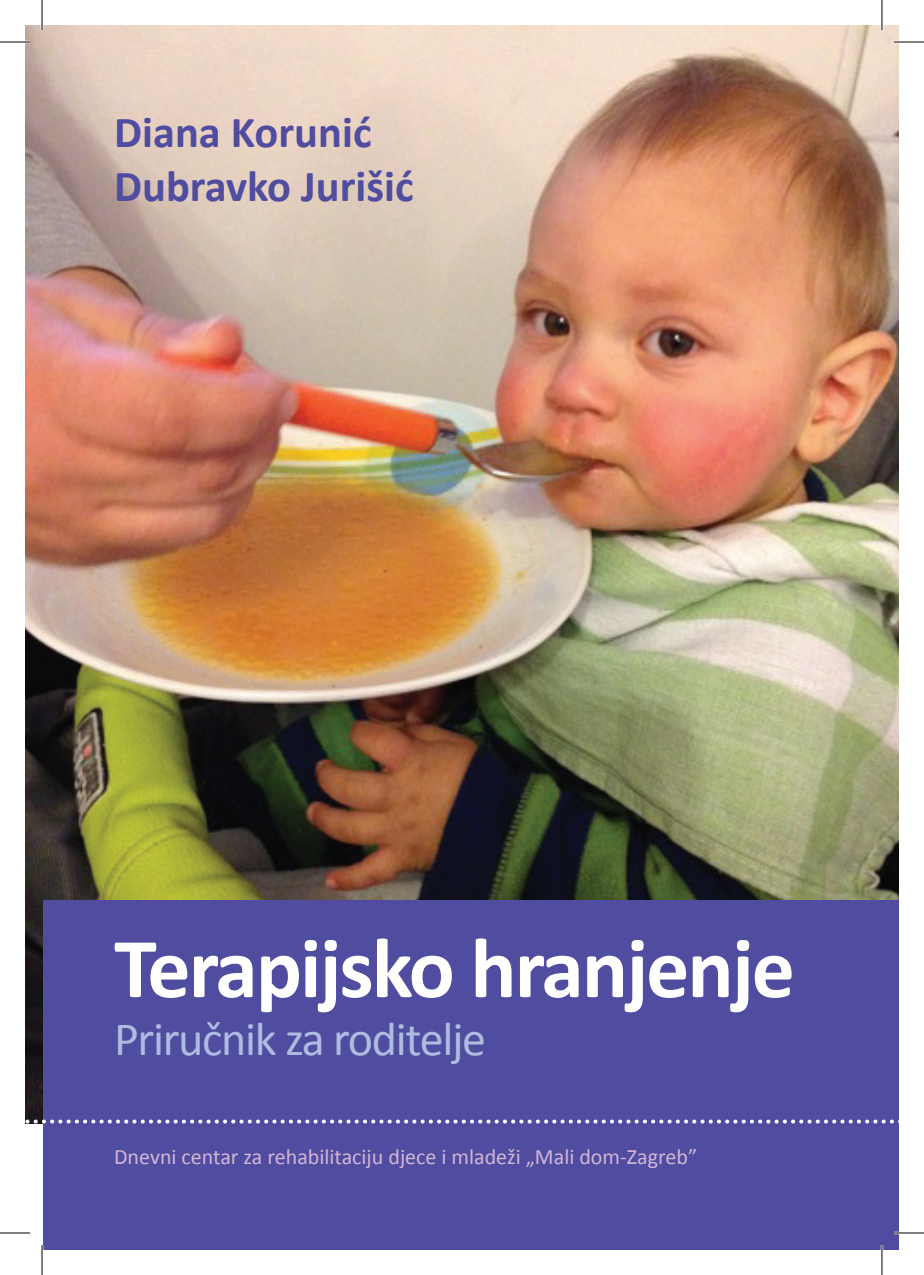
<style>
.page{position:relative;width:924px;height:1275px;background:#fff}
.page>*{position:absolute;margin:0;border:0;box-sizing:border-box;transform-origin:0 0}
.t1{font:700 86px "Calibri";letter-spacing:-.025em;color:#fff}
.t2{font:48px "Calibri";letter-spacing:-.025em;color:#aebcdf}
.t3{font:700 44.4px/53.4px "Calibri";color:#504ca0}
.t4{font:22px "Calibri";color:#d2b5d5}
</style>
<div class="page">
<img style="left:25px;top:25px;width:873px;height:1094px">
<div style="left:43px;top:900px;width:855px;height:350px;background:#504ca0"></div>
<svg style="left:25px;top:1119px;width:869px;height:4px"></svg>
<hr style="left:0;top:41px;width:30px;height:2px;background:#fff">
<hr style="left:893px;top:41px;width:30px;height:2px;background:#fff">
<hr style="left:893px;top:1231px;width:30px;height:3px;background:#fff">
<hr style="left:41px;top:0;width:2px;height:30px;background:#fff">
<hr style="left:880px;top:0;width:2px;height:30px;background:#fff">
<hr style="left:880px;top:1245px;width:2px;height:30px;background:#fff">
<hr style="left:0;top:42px;width:30px;height:1px;background:#000">
<hr style="left:893px;top:42px;width:30px;height:1px;background:#000">
<hr style="left:0;top:1232px;width:30px;height:1px;background:#000">
<hr style="left:893px;top:1232px;width:30px;height:1px;background:#000">
<hr style="left:42px;top:0;width:1px;height:30px;background:#000">
<hr style="left:42px;top:1245px;width:1px;height:30px;background:#000">
<hr style="left:881px;top:0;width:1px;height:30px;background:#000">
<hr style="left:881px;top:1245px;width:1px;height:30px;background:#000">
<h3 class="t3" style="left:114px;top:106px;width:301px">Diana Korunić<br>Dubravko Jurišić</h3>
<h1 class="t1" style="left:114px;top:913px;width:682px">Terapijsko hranjenje</h1>
<h2 class="t2" style="left:114px;top:1008px;width:373px">Priručnik za roditelje</h2>
<p class="t4" style="left:114px;top:1143px;width:584px">Dnevni centar za rehabilitaciju djece i mladeži „Mali dom-Zagreb”</p>
</div>
